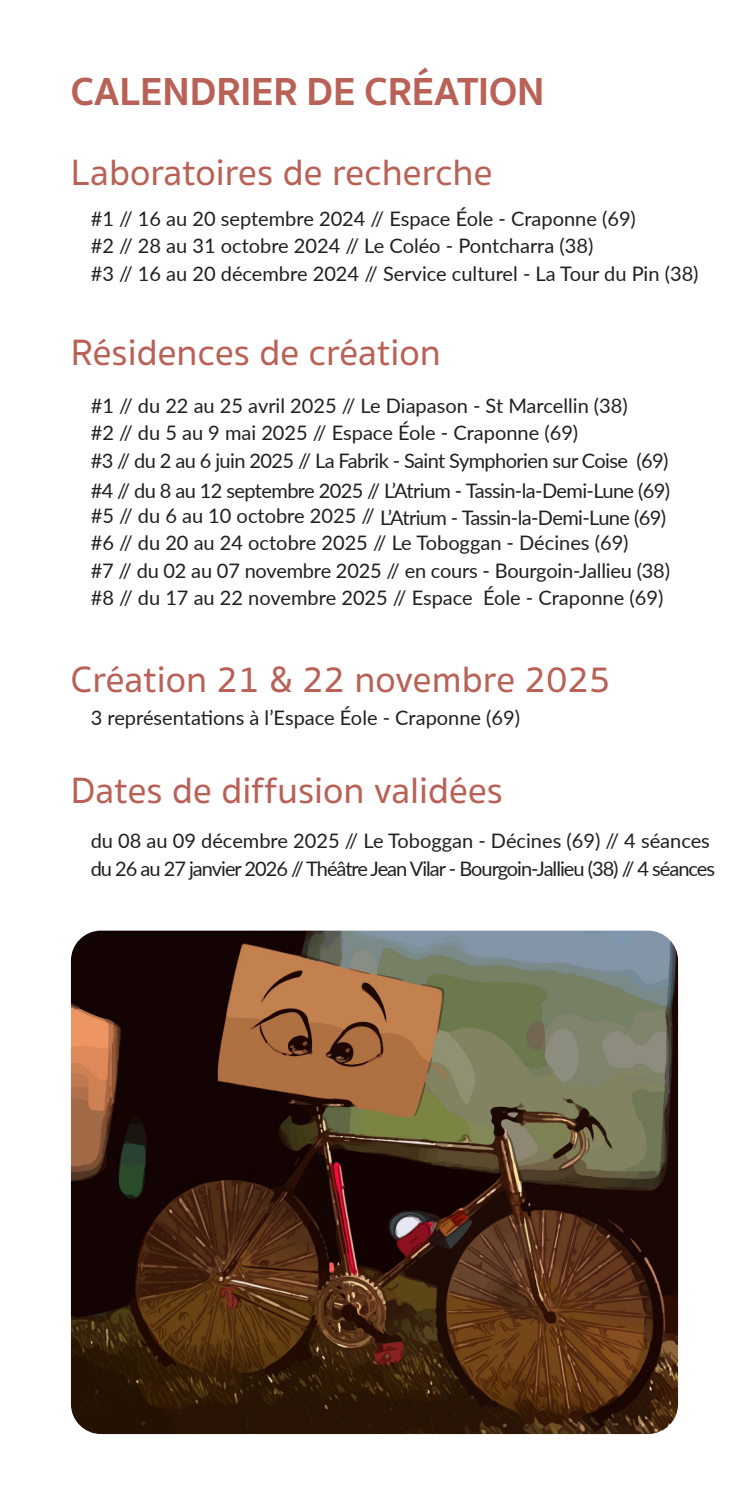
<style>
.page{position:relative;width:749px;height:1489px;background:#fff}
.page>*{position:absolute;margin:0;border:0;box-sizing:border-box;transform-origin:0 0}
.chapeau{font:700 40px "Sukhumvit Set";color:#b96157}
.chapeau-2{font:500 37.5px "Sukhumvit Set";color:#b96157}
.distrib{font:20px "Lato";color:#231f20}
.distrib-2{font:20px "Lato";letter-spacing:-.03em;color:#231f20}
.distrib-3{font:20px "Lato";letter-spacing:-.05em;color:#231f20}
</style>
<div class="page">
<img style="left:71px;top:930px;width:606px;height:503px">
<p class="chapeau" style="left:71px;top:61px;width:475px">CALENDRIER DE CRÉATION</p>
<p class="chapeau-2" style="left:71px;top:146px;width:423px">Laboratoires de recherche</p>
<p class="distrib" style="left:91px;top:204px;width:546px">#1 // 16 au 20 septembre 2024 // Espace Éole - Craponne (69)</p>
<p class="distrib" style="left:91px;top:231px;width:504px">#2 // 28 au 31 octobre 2024 // Le Coléo - Pontcharra (38)</p>
<p class="distrib" style="left:91px;top:259px;width:609px">#3 // 16 au 20 décembre 2024 // Service culturel - La Tour du Pin (38)</p>
<p class="chapeau-2" style="left:71px;top:327px;width:371px">Résidences de création</p>
<p class="distrib" style="left:91px;top:391px;width:538px">#1 // du 22 au 25 avril 2025 // Le Diapason - St Marcellin (38)</p>
<p class="distrib" style="left:91px;top:419px;width:489px">#2 // du 5 au 9 mai 2025 // Espace Éole - Craponne (69)</p>
<p class="distrib-2" style="left:91px;top:446px;width:579px">#3 // du 2 au 6 juin 2025 // La Fabrik - Saint Symphorien sur Coise (69)</p>
<p class="distrib-2" style="left:91px;top:476px;width:580px">#4 // du 8 au 12 septembre 2025 // L’Atrium - Tassin-la-Demi-Lune (69)</p>
<p class="distrib-2" style="left:91px;top:504px;width:576px">#5 // du 6 au 10 octobre 2025 // L’Atrium - Tassin-la-Demi-Lune (69)</p>
<p class="distrib" style="left:91px;top:529px;width:539px">#6 // du 20 au 24 octobre 2025 // Le Toboggan - Décines (69)</p>
<p class="distrib" style="left:91px;top:556px;width:580px">#7 // du 02 au 07 novembre 2025 // en cours - Bourgoin-Jallieu (38)</p>
<p class="distrib" style="left:91px;top:584px;width:574px">#8 // du 17 au 22 novembre 2025 // Espace Éole - Craponne (69)</p>
<p class="chapeau-2" style="left:71px;top:653px;width:541px">Création 21 &amp; 22 novembre 2025</p>
<p class="distrib" style="left:91px;top:703px;width:431px">3 représentations à l’Espace Éole - Craponne (69)</p>
<p class="chapeau-2" style="left:71px;top:764px;width:433px">Dates de diffusion validées</p>
<p class="distrib" style="left:91px;top:826px;width:620px">du 08 au 09 décembre 2025 // Le Toboggan - Décines (69) // 4 séances</p>
<p class="distrib-3" style="left:91px;top:854px;width:625px">du 26 au 27 janvier 2026 // Théâtre Jean Vilar - Bourgoin-Jallieu (38) // 4 séances</p>
</div>
